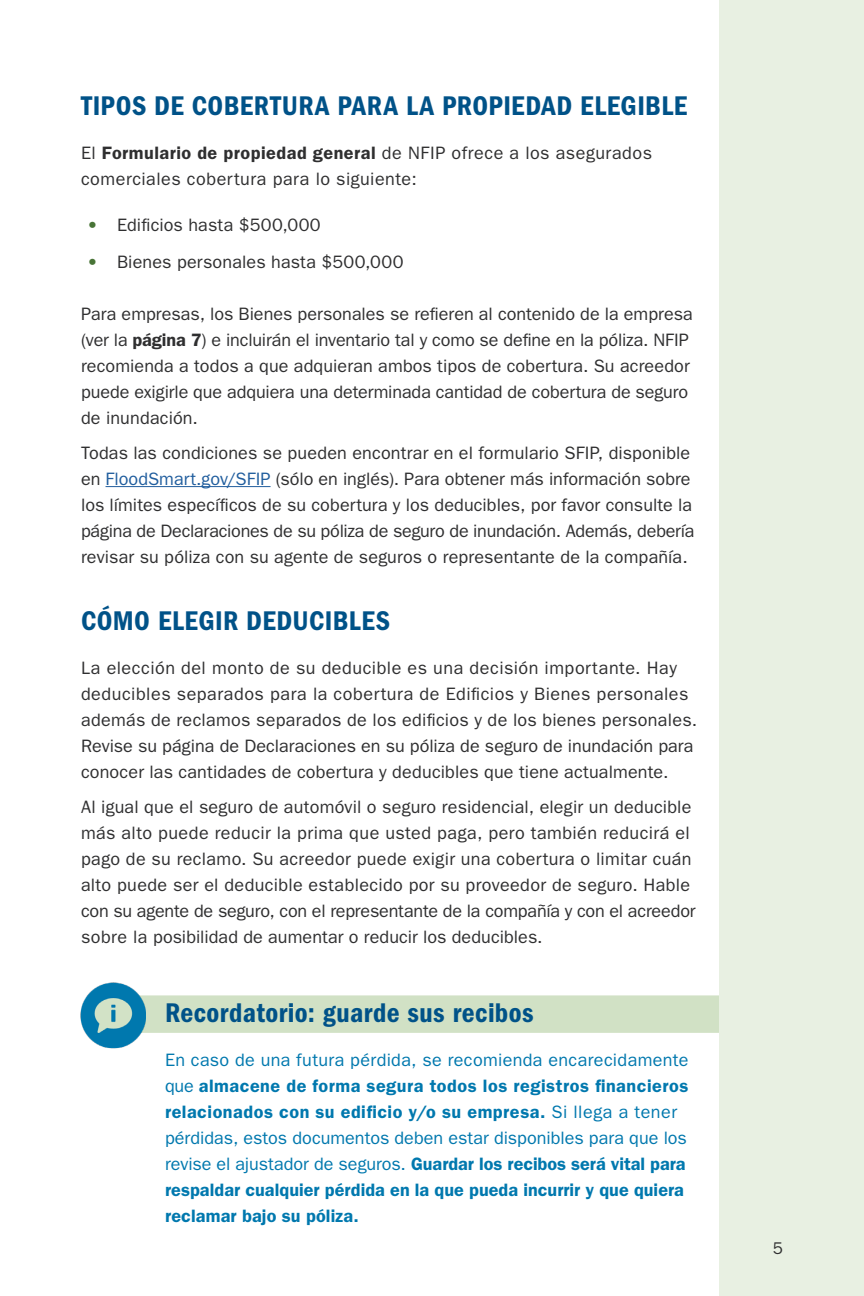
<style>
.page{position:relative;width:864px;height:1296px;background:#fff}
.page>*{position:absolute;margin:0;border:0;box-sizing:border-box;transform-origin:0 0}
.t1{font:28px "ITC Franklin Gothic Std Dm Cd";letter-spacing:.015em;color:#005288}
.Body_Text{font:18px/26px "ITC Franklin Gothic Std";letter-spacing:.005em;color:#2f2f30}
.Body_Text_Last{font:18px/26px "ITC Franklin Gothic Std";letter-spacing:.015em;color:#2f2f30}
.t2{font:600 18px/26px "ITC Franklin Gothic Std";letter-spacing:.01em;color:#0078ae}
.Body_Text-2{font:18px/26px "ITC Franklin Gothic Std";letter-spacing:.03em;color:#2f2f30}
.t3{font:17px "ITC Franklin Gothic Std";color:#2f2f30}
.s1{font-weight:600}
.s2{font-family:"ITC Franklin Gothic Std Hvy";color:#487436}
.s3{color:#215e9e}
.s4{font-weight:400}
</style>
<div class="page">
<div style="left:146px;top:995px;width:573px;height:38px;background:#d1e1c5"></div>
<div style="left:719px;top:0;width:145px;height:1296px;background:#e8f0e2"></div>
<hr style="left:106px;top:486px;width:165px;height:1px;background:#215e9e">
<img style="left:81px;top:982px;width:65px;height:66px">
<h1 class="t1" style="left:81px;top:90px;width:608px">TIPOS DE COBERTURA PARA LA PROPIEDAD ELEGIBLE</h1>
<p class="Body_Text-2" style="left:81px;top:140px;width:573px">El <span class="s1">Formulario de propiedad general</span> de NFIP ofrece a los asegurados comerciales cobertura para lo siguiente:</p>
<p class="Body_Text_Last" style="left:87px;top:212px;width:235px"><span class="s2">•</span> Edificios hasta $500,000</p>
<p class="Body_Text_Last" style="left:87px;top:249px;width:318px"><span class="s2">•</span> Bienes personales hasta $500,000</p>
<p class="Body_Text" style="left:81px;top:301px;width:613px">Para empresas, los Bienes personales se refieren al contenido de la empresa (ver la <span class="s1">página 7</span>) e incluirán el inventario tal y como se define en la póliza. NFIP recomienda a todos a que adquieran ambos tipos de cobertura. Su acreedor puede exigirle que adquiera una determinada cantidad de cobertura de seguro de inundación.</p>
<p class="Body_Text" style="left:81px;top:440px;width:615px">Todas las condiciones se pueden encontrar en el formulario SFIP, disponible en <span class="s3">FloodSmart.gov/SFIP</span> (sólo en inglés). Para obtener más información sobre los límites específicos de su cobertura y los deducibles, por favor consulte la página de Declaraciones de su póliza de seguro de inundación. Además, debería revisar su póliza con su agente de seguros o representante de la compañía.</p>
<h2 class="t1" style="left:81px;top:605px;width:310px">CÓMO ELEGIR DEDUCIBLES</h2>
<p class="Body_Text" style="left:81px;top:655px;width:618px">La elección del monto de su deducible es una decisión importante. Hay deducibles separados para la cobertura de Edificios y Bienes personales además de reclamos separados de los edificios y de los bienes personales.<br>Revise su página de Declaraciones en su póliza de seguro de inundación para conocer las cantidades de cobertura y deducibles que tiene actualmente.</p>
<p class="Body_Text_Last" style="left:81px;top:794px;width:616px">Al igual que el seguro de automóvil o seguro residencial, elegir un deducible más alto puede reducir la prima que usted paga, pero también reducirá el pago de su reclamo. Su acreedor puede exigir una cobertura o limitar cuán alto puede ser el deducible establecido por su proveedor de seguro. Hable con su agente de seguro, con el representante de la compañía y con el acreedor sobre la posibilidad de aumentar o reducir los deducibles.</p>
<h3 class="t1" style="left:165px;top:997px;width:370px">Recordatorio: guarde sus recibos</h3>
<p class="t2" style="left:165px;top:1047px;width:525px"><span class="s4">En caso de una futura pérdida, se recomienda encarecidamente que</span> almacene de forma segura todos los registros financieros relacionados con su edificio y/o su empresa. <span class="s4">Si llega a tener pérdidas, estos documentos deben estar disponibles para que los revise el ajustador de seguros.</span> Guardar los recibos será vital para respaldar cualquier pérdida en la que pueda incurrir y que quiera reclamar bajo su póliza.</p>
<p class="t3" style="left:773px;top:1239px;width:12px">5</p>
</div>
